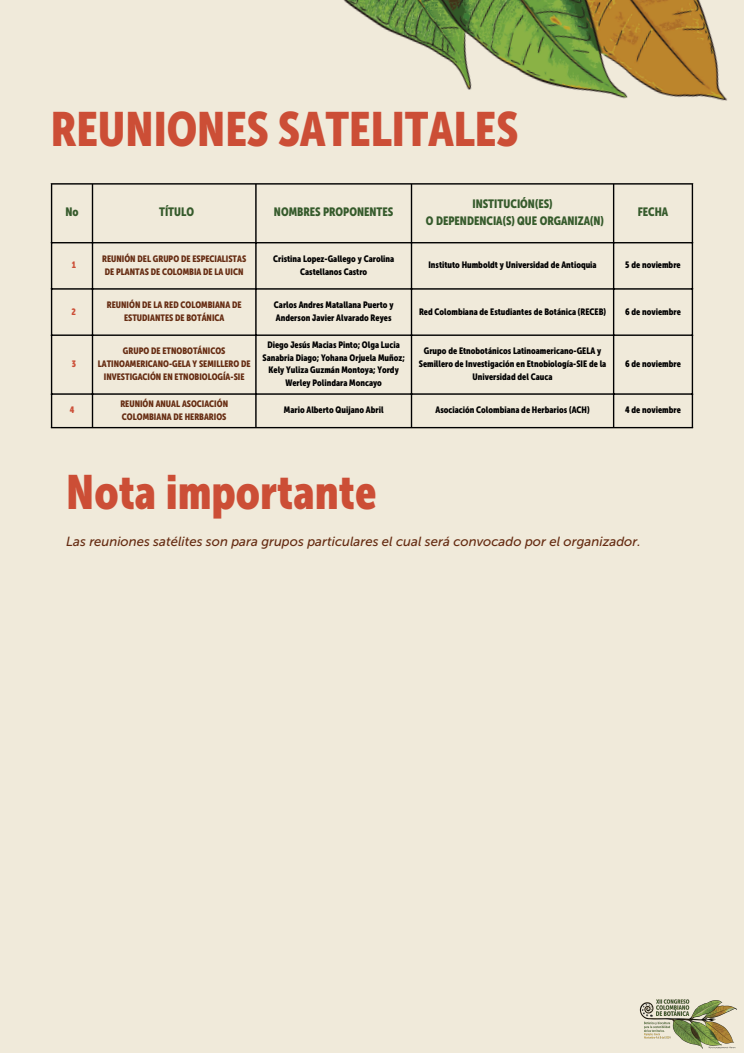
<style>
.page{position:relative;width:744px;height:1053px;background:#fff}
.page>*{position:absolute;margin:0;border:0;box-sizing:border-box;transform-origin:0 0}
.t1{font:47.8px "Museo Sans Condensed 900";color:#cc4e36}
.t2{font:italic 13.2px "Museo Sans 500";color:#662c12}
.t3{font:12px "Museo Sans Condensed 900";color:#365b2c}
.t4{font:9.2px/12.6px "Museo Sans Condensed 900";color:#000;text-align:center}
.t5{font:9.2px/12.6px "Museo Sans Condensed 900";color:#662c12;text-align:center}
.t6{font:9.2px "Museo Sans Condensed 900";color:#cc4e36}
</style>
<div class="page">
<div style="left:0;top:0;width:744px;height:1052px;background:#f0eada"></div>
<img style="left:343px;top:0;width:384px;height:101px">
<hr style="left:51px;top:184px;width:1px;height:243px;background:#000">
<hr style="left:92px;top:184px;width:1px;height:243px;background:#000">
<hr style="left:255px;top:184px;width:2px;height:243px;background:#000">
<hr style="left:411px;top:184px;width:1px;height:243px;background:#000">
<hr style="left:613px;top:184px;width:1px;height:243px;background:#000">
<hr style="left:692px;top:184px;width:1px;height:243px;background:#000">
<hr style="left:51px;top:183px;width:642px;height:1px;background:#000">
<hr style="left:51px;top:242px;width:642px;height:1px;background:#000">
<hr style="left:51px;top:288px;width:642px;height:1px;background:#000">
<hr style="left:51px;top:334px;width:642px;height:2px;background:#000">
<hr style="left:51px;top:393px;width:642px;height:1px;background:#000">
<hr style="left:51px;top:427px;width:642px;height:1px;background:#000">
<img style="left:639px;top:999px;width:98px;height:50px">
<p class="t1" style="left:51px;top:109px;width:469px">REUNIONES SATELITALES</p>
<h3 class="t3" style="left:65px;top:207px;width:15px">No</h3>
<h1 class="t3" style="left:159px;top:207px;width:37px">TÍTULO</h1>
<p class="t3" style="left:274px;top:207px;width:121px">NOMBRES PROPONENTES</p>
<p class="t3" style="left:472px;top:199px;width:82px">INSTITUCIÓN(ES)</p>
<p class="t3" style="left:426px;top:215px;width:179px">O DEPENDENCIA(S) QUE ORGANIZA(N)</p>
<p class="t3" style="left:638px;top:207px;width:32px">FECHA</p>
<p class="t6" style="left:72px;top:261px;width:6px">1</p>
<p class="t5" style="left:102px;top:253px;width:146px">REUNIÓN DEL GRUPO DE ESPECIALISTAS<br>DE PLANTAS DE COLOMBIA DE LA UICN</p>
<p class="t4" style="left:273px;top:253px;width:123px">Cristina Lopez-Gallego y Carolina<br>Castellanos Castro</p>
<p class="t4" style="left:428px;top:259px;width:170px">Instituto Humboldt y Universidad de Antioquia</p>
<p class="t4" style="left:625px;top:259px;width:57px">5 de noviembre</p>
<p class="t6" style="left:72px;top:307px;width:6px">2</p>
<p class="t5" style="left:107px;top:299px;width:136px">REUNIÓN DE LA RED COLOMBIANA DE<br>ESTUDIANTES DE BOTÁNICA</p>
<p class="t4" style="left:274px;top:299px;width:121px;text-align:left">Carlos Andres Matallana Puerto y<br>Anderson Javier Alvarado Reyes</p>
<p class="t4" style="left:419px;top:306px;width:189px">Red Colombiana de Estudiantes de Botánica (RECEB)</p>
<p class="t4" style="left:625px;top:306px;width:57px">6 de noviembre</p>
<p class="t6" style="left:72px;top:360px;width:6px">3</p>
<p class="t5" style="left:98px;top:345px;width:154px">GRUPO DE ETNOBOTÁNICOS<br>LATINOAMERICANO-GELA Y SEMILLERO DE<br>INVESTIGACIÓN EN ETNOBIOLOGÍA-SIE</p>
<p class="t4" style="left:263px;top:339px;width:144px">Diego Jesús Macias Pinto; Olga Lucia Sanabria Diago; Yohana Orjuela Muñoz; Kely Yuliza Guzmán Montoya; Yordy Werley Polindara Moncayo</p>
<p class="t4" style="left:419px;top:345px;width:189px">Grupo de Etnobotánicos Latinoamericano-GELA y<br>Semillero de Investigación en Etnobiología-SIE de la<br>Universidad del Cauca</p>
<p class="t4" style="left:625px;top:358px;width:57px">6 de noviembre</p>
<p class="t6" style="left:70px;top:406px;width:6px">4</p>
<p class="t5" style="left:120px;top:398px;width:109px;text-align:left">REUNIÓN ANUAL ASOCIACIÓN<br>COLOMBIANA DE HERBARIOS</p>
<p class="t4" style="left:284px;top:404px;width:101px">Mario Alberto Quijano Abril</p>
<p class="t4" style="left:436px;top:404px;width:156px">Asociación Colombiana de Herbarios (ACH)</p>
<p class="t4" style="left:625px;top:404px;width:57px">4 de noviembre</p>
<p class="t1" style="left:66px;top:472px;width:312px">Nota importante</p>
<h2 class="t2" style="left:66px;top:533px;width:576px">Las reuniones satélites son para grupos particulares el cual será convocado por el organizador.</h2>
</div>
